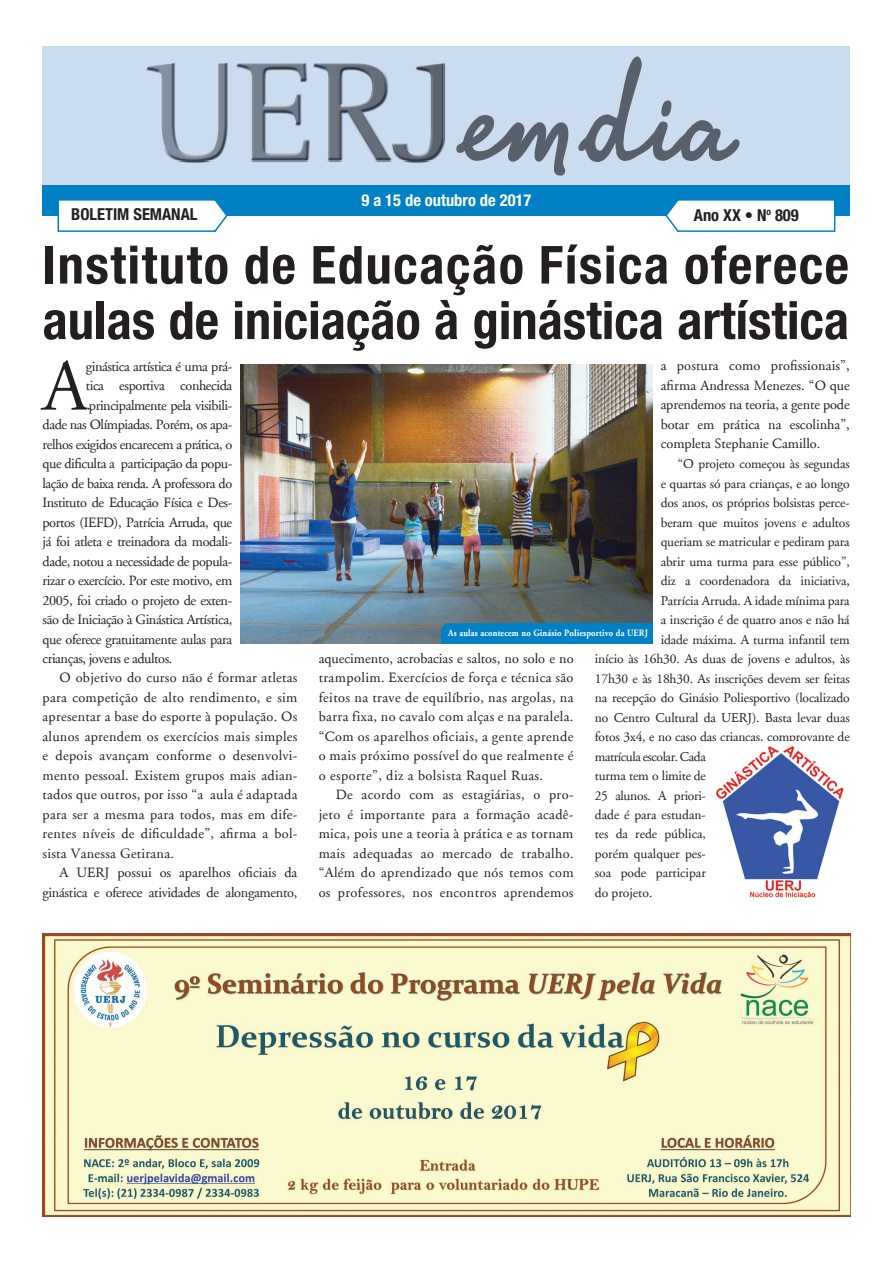
<style>
.page{position:relative;width:893px;height:1263px;background:#fff}
.page>*{position:absolute;margin:0;border:0;box-sizing:border-box;transform-origin:0 0}
.t1{font:73.05px "Adobe Garamond";color:#231f20}
.t2{font:700 condensed 52.5px/55.5px "Helvetica Neue";letter-spacing:.03em;color:#231f20}
.t3{font:700 condensed 16.5px "Helvetica Neue";color:#231f20}
.t4{font:700 condensed 16.5px "Helvetica Neue";color:#fff}
.t5{font:14.25px/19.5px "Adobe Garamond";letter-spacing:-.01em;color:#231f20;text-align:justify}
.t6{font:14.25px "Adobe Garamond";letter-spacing:-.03em;color:#231f20}
.t7{font:14.25px "Adobe Garamond";letter-spacing:.02em;color:#231f20}
.t8{font:13.5px "Adobe Garamond";letter-spacing:-.01em;color:#231f20}
.t9{font:13.5px "Adobe Garamond";letter-spacing:-.03em;color:#231f20}
.t10{font:700 9.75px "Adobe Garamond";letter-spacing:.02em;color:#fff;scale:.88 1}
.s1{color:#fff}
</style>
<div class="page">
<div style="left:43px;top:185px;width:807px;height:31px;background:#0080c5"></div>
<div style="left:43px;top:46px;width:807px;height:139px;background:#ccdcf0"></div>
<svg style="left:665px;top:200px;width:171px;height:32px"></svg>
<svg style="left:57px;top:200px;width:171px;height:32px"></svg>
<svg style="left:456px;top:56px;width:284px;height:120px"></svg>
<img style="left:146px;top:62px;width:299px;height:86px">
<img style="left:147px;top:63px;width:296px;height:97px">
<img style="left:43px;top:933px;width:808px;height:284px">
<img style="left:716px;top:746px;width:128px;height:151px">
<img style="left:241px;top:365px;width:411px;height:279px">
<div style="left:441px;top:633px;width:100px;height:11px;background:#0080c5"></div>
<div style="left:441px;top:623px;width:84px;height:20px;background:#0080c5;border-radius:8px"></div>
<div style="left:511px;top:623px;width:141px;height:21px;background:#0080c5"></div>
<p class="t4" style="left:362px;top:191px;width:171px">9 a 15 de outubro de 2017</p>
<h2 class="t2" style="left:43px;top:236px;width:808px">instituto de Educação Física oferece aulas de iniciação à ginástica artística</h2>
<p class="t3" style="left:71px;top:205px;width:128px">BOLETiM SEMANAL</p>
<p class="t3" style="left:694px;top:205px;width:106px">Ano XX • N<sup>o</sup> 809</p>
<h1 class="t1" style="left:43px;top:347px;width:47px">A</h1>
<p class="t6" style="left:86px;top:358px;width:148px">ginástica artística é uma prá-</p>
<p class="t6" style="left:86px;top:378px;width:148px">tica esportiva conhecida</p>
<p class="t6" style="left:86px;top:397px;width:148px"><span class="s1">.</span>principalmente pela visibili-</p>
<p class="t6" style="left:43px;top:417px;width:191px">dade nas Olímpiadas. Porém, os apa-</p>
<p class="t6" style="left:43px;top:436px;width:191px">relhos exigidos encarecem a prática, o</p>
<p class="t6" style="left:43px;top:456px;width:191px">que dificulta a participação da popu-</p>
<p class="t6" style="left:43px;top:475px;width:191px">lação de baixa renda. A professora do</p>
<p class="t6" style="left:43px;top:495px;width:191px">Instituto de Educação Física e Des-</p>
<p class="t6" style="left:43px;top:514px;width:191px">portos (IEFD), Patrícia Arruda, que</p>
<p class="t6" style="left:43px;top:534px;width:191px">já foi atleta e treinadora da modali-</p>
<p class="t6" style="left:43px;top:553px;width:191px">dade, notou a necessidade de popula-</p>
<p class="t6" style="left:43px;top:573px;width:191px">rizar o exercício. Por este motivo, em</p>
<p class="t6" style="left:43px;top:592px;width:191px">2005, foi criado o projeto de exten-</p>
<p class="t6" style="left:43px;top:612px;width:191px">são de Iniciação à Ginástica Artística,</p>
<p class="t6" style="left:43px;top:631px;width:191px">que oferece gratuitamente aulas para</p>
<p class="t6" style="left:43px;top:651px;width:131px">crianças, jovens e adultos.</p>
<p class="t7" style="left:60px;top:670px;width:239px">O objetivo do curso não é formar atletas</p>
<p class="t7" style="left:43px;top:690px;width:256px">para competição de alto rendimento, e sim</p>
<p class="t7" style="left:43px;top:709px;width:256px">apresentar a base do esporte à população. Os</p>
<p class="t7" style="left:43px;top:729px;width:256px">alunos aprendem os exercícios mais simples</p>
<p class="t7" style="left:43px;top:748px;width:256px">e depois avançam conforme o desenvolvi-</p>
<p class="t7" style="left:43px;top:768px;width:256px">mento pessoal. Existem grupos mais adian-</p>
<p class="t7" style="left:43px;top:787px;width:256px">tados que outros, por isso “a aula é adaptada</p>
<p class="t7" style="left:43px;top:807px;width:256px">para ser a mesma para todos, mas em dife-</p>
<p class="t7" style="left:43px;top:826px;width:256px">rentes níveis de dificuldade”, afirma a bol-</p>
<p class="t7" style="left:43px;top:846px;width:133px">sista Vanessa Getirana.</p>
<p class="t5" style="left:60px;top:863px;width:239px">A UERJ possui os aparelhos oficiais da</p>
<p class="t5" style="left:43px;top:883px;width:256px">ginástica e oferece atividades de alongamento,</p>
<p class="t5" style="left:661px;top:356px;width:190px">a postura como profissionais”, afirma Andressa Menezes. “O que aprendemos na teoria, a gente pode botar em prática na escolinha”, completa Stephanie Camillo.</p>
<p class="t8" style="left:678px;top:457px;width:173px">“O projeto começou às segundas</p>
<p class="t8" style="left:661px;top:476px;width:190px">e quartas só para crianças, e ao longo</p>
<p class="t8" style="left:661px;top:495px;width:190px">dos anos, os próprios bolsistas perce-</p>
<p class="t8" style="left:661px;top:515px;width:190px">beram que muitos jovens e adultos</p>
<p class="t8" style="left:661px;top:534px;width:191px">queriam se matricular e pediram para</p>
<p class="t8" style="left:661px;top:554px;width:190px">abrir uma turma para esse público”,</p>
<p class="t8" style="left:661px;top:573px;width:190px">diz a coordenadora da iniciativa,</p>
<p class="t8" style="left:661px;top:593px;width:190px">Patrícia Arruda. A idade mínima para</p>
<p class="t8" style="left:661px;top:612px;width:190px">a inscrição é de quatro anos e não há</p>
<p class="t8" style="left:661px;top:632px;width:190px">idade máxima. A turma infantil tem</p>
<p class="t8" style="left:595px;top:651px;width:256px">início às 16h30. As duas de jovens e adultos, às</p>
<p class="t8" style="left:595px;top:671px;width:256px">17h30 e às 18h30. As inscrições devem ser feitas</p>
<p class="t8" style="left:595px;top:690px;width:256px">na recepção do Ginásio Poliesportivo (localizado</p>
<p class="t8" style="left:595px;top:710px;width:256px">no Centro Cultural da UERJ). Basta levar duas</p>
<p class="t8" style="left:595px;top:729px;width:256px">fotos 3x4, e no caso das crianças, comprovante de</p>
<p class="t9" style="left:595px;top:749px;width:113px">matrícula escolar. Cada</p>
<p class="t8" style="left:595px;top:768px;width:113px">turma tem o limite de</p>
<p class="t8" style="left:595px;top:788px;width:113px">25 alunos. A priori-</p>
<p class="t8" style="left:595px;top:807px;width:113px">dade é para estudan-</p>
<p class="t8" style="left:595px;top:827px;width:113px">tes da rede pública,</p>
<p class="t8" style="left:595px;top:846px;width:113px">porém qualquer pes-</p>
<p class="t8" style="left:595px;top:866px;width:113px">soa pode participar</p>
<p class="t8" style="left:595px;top:885px;width:59px">do projeto.</p>
<p class="t10" style="left:448px;top:628px;width:229px">As aulas acontecem no Ginásio Poliesportivo da UERJ</p>
<p class="t5" style="left:319px;top:649px;width:256px">aquecimento, acrobacias e saltos, no solo e no trampolim. Exercícios de força e técnica são feitos na trave de equilíbrio, nas argolas, na barra fixa, no cavalo com alças e na paralela. “Com os aparelhos oficiais, a gente aprende o mais próximo possível do que realmente é o esporte”, diz a bolsista Raquel Ruas.</p>
<p class="t5" style="left:319px;top:785px;width:256px;text-indent:17px">De acordo com as estagiárias, o pro&shy;jeto é importante para a formação acadê&shy;mica, pois une a teoria à prática e as tornam mais adequadas ao mercado de trabalho. “Além do aprendizado que nós temos com os professores, nos encontros aprendemos</p>
</div>
